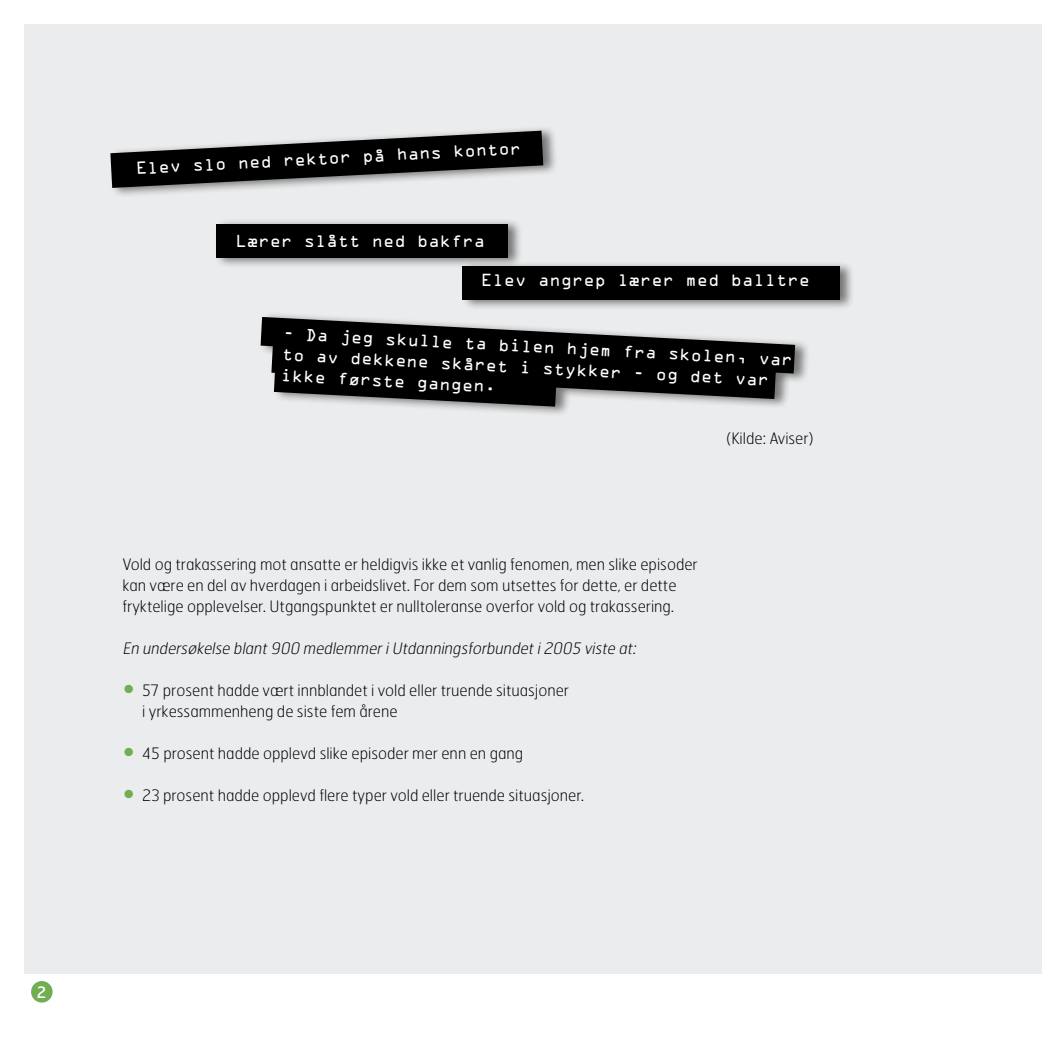
<style>
.page{position:relative;width:1042px;height:1042px;background:#fff}
.page>*{position:absolute;margin:0;border:0;box-sizing:border-box;transform-origin:0 0}
.t1{font:100 15.75px/21px "Hermes";color:#000}
.t2{font:15.75px/21px "OCRA Std";color:#fff}
.t3{font:italic 100 15.75px "Hermes";color:#000}
.t4{font:15.75px "Hermes";color:#fff}
.s1{font-size:28px;color:#71ae52}
</style>
<div class="page">
<div style="left:25px;top:25px;width:1017px;height:949px;background:#ebeced"></div>
<div style="left:31px;top:981px;width:22px;height:21px;background:#71ae52;border-radius:50%"></div>
<div style="left:109px;top:125px;width:448px;height:73px;background:#000;opacity:.5"></div>
<svg style="left:110px;top:131px;width:433px;height:57px"></svg>
<div style="left:214px;top:218px;width:308px;height:50px;background:#000;opacity:.5"></div>
<div style="left:216px;top:224px;width:291px;height:33px;background:#000"></div>
<div style="left:461px;top:260px;width:394px;height:51px;background:#000;opacity:.5"></div>
<div style="left:463px;top:266px;width:377px;height:34px;background:#000"></div>
<div style="left:272px;top:366px;width:298px;height:51px;background:#000;opacity:.5"></div>
<div style="left:259px;top:311px;width:550px;height:72px;background:#000;opacity:.5"></div>
<div style="left:270px;top:338px;width:520px;height:71px;background:#000;opacity:.5"></div>
<svg style="left:261px;top:317px;width:534px;height:90px"></svg>
<p class="t4" style="left:37px;top:981px;width:11px">2</p>
<p class="t2" style="left:136px;top:159px;width:387px;rotate:-3deg">Elev slo ned rektor på hans kontor</p>
<p class="t2" style="left:236px;top:232px;width:251px">Lærer slått ned bakfra</p>
<p class="t2" style="left:481px;top:271px;width:330px">Elev angrep lærer med balltre</p>
<p class="t2" style="left:284px;top:324px;width:512px;rotate:3deg">- Da jeg skulle ta bilen hjem fra skolen, var to av dekkene skåret i stykker - og det var ikke første gangen.</p>
<p class="t1" style="left:726px;top:427px;width:89px">(Kilde: Aviser)</p>
<p class="t1" style="left:122px;top:554px;width:577px">Vold og trakassering mot ansatte er heldigvis ikke et vanlig fenomen, men slike episoder kan være en del av hverdagen i arbeidslivet. For dem som utsettes for dette, er dette fryktelige opplevelser. Utgangspunktet er nulltoleranse overfor vold og trakassering.</p>
<p class="t3" style="left:122px;top:639px;width:518px">En undersøkelse blant900 medlemmeriUtdanningsforbundeti2005 viste at:</p>
<p class="t1" style="left:142px;top:680px;width:428px;text-indent:-20px"><span class="s1">•</span> 57 prosent hadde vært innblandet i vold eller truende situasjoner i yrkessammenheng de siste fem årene</p>
<p class="t1" style="left:122px;top:743px;width:402px"><span class="s1">•</span> 45 prosent hadde opplevd slike episoder mer enn en gang</p>
<p class="t1" style="left:122px;top:785px;width:463px"><span class="s1">•</span> 23 prosent hadde opplevd flere typer vold eller truende situasjoner.</p>
</div>
